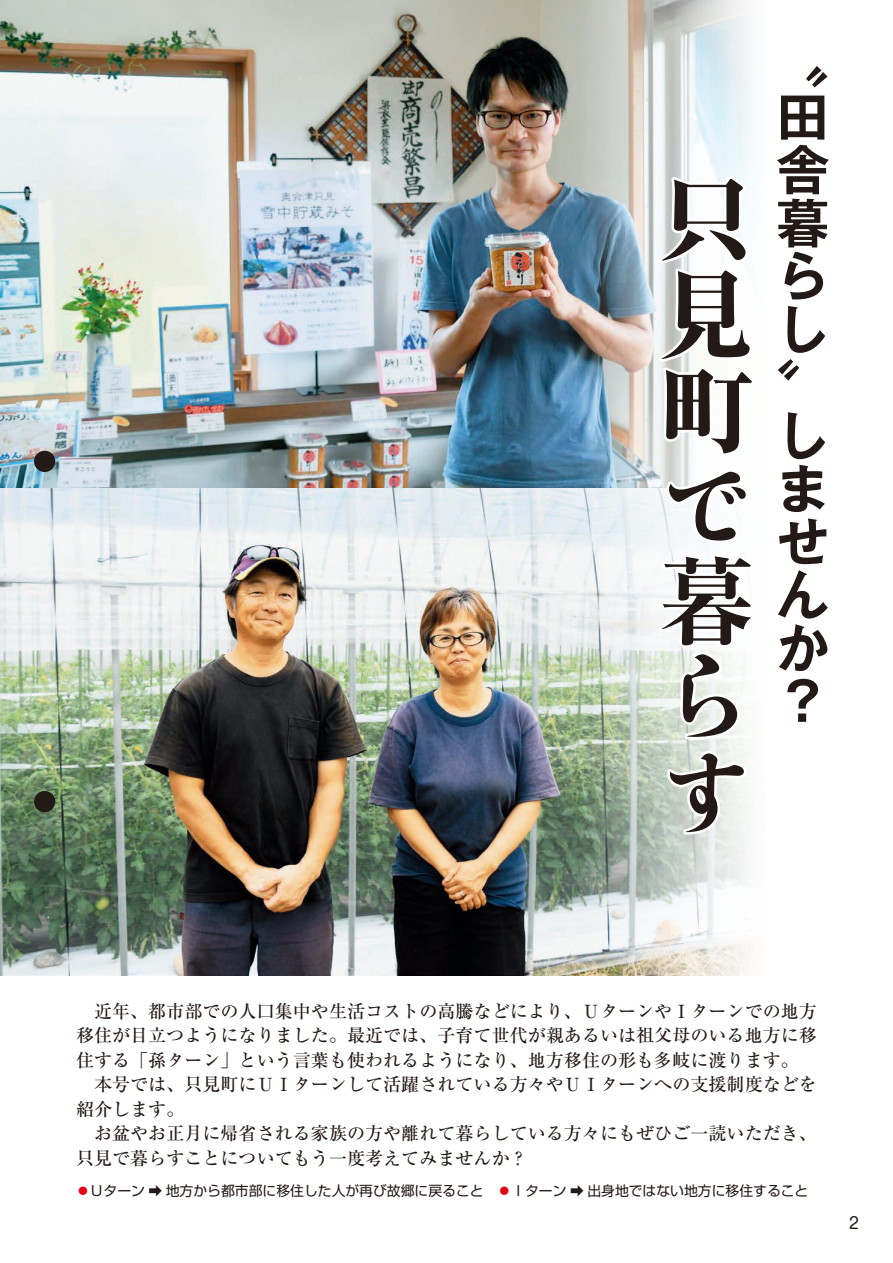
<style>
.page{position:relative;width:893px;height:1263px;background:#fff}
.page>*{position:absolute;margin:0;border:0;box-sizing:border-box;transform-origin:0 0}
.t1{font:800 95.7px/95.7px "Ryumin Pr 6";color:#231916;text-align:justify}
.t2{font:700 expanded 95.7px/95.7px "Shuuei 5 Std";color:#231916}
.t3{font:700 53.1px/53.1px "Gothic MB101 Pr 6 De";color:#231916}
.t4{font:500 18px/24.5px "Ryumin Pr 6";color:#231916}
.t5{font:15.9px "Shin M Go Pro";color:#231916}
.t6{font:13.8px "Shin Go Pr 6";color:#231916}
.s1{color:#e60013}
</style>
<div class="page">
<img style="left:0;top:0;width:751px;height:976px">
<svg style="left:654px;top:172px;width:97px;height:287px"></svg>
<svg style="left:654px;top:467px;width:97px;height:275px"></svg>
<svg style="left:665px;top:748px;width:84px;height:89px"></svg>
<div style="left:34px;top:451px;width:21px;height:21px;background:#231916;border-radius:50%"></div>
<div style="left:34px;top:791px;width:21px;height:21px;background:#231916;border-radius:50%"></div>
<h1 class="t1" style="left:659px;top:167px;width:94px">只見町</h1>
<h1 class="t2" style="left:659px;top:449px;width:88px">で</h1>
<h1 class="t1" style="left:659px;top:550px;width:93px">暮</h1>
<h1 class="t2" style="left:659px;top:640px;width:86px">らす</h1>
<h2 class="t3" style="left:776px;top:35px;width:54px">〝田舎暮らし〟しませんか？</h2>
<p class="t4" style="left:76px;top:998px;width:742px">　近年、都市部での人口集中や生活コストの高騰などにより、ＵターンやＩターンでの地方移住が目立つようになりました。最近では、子育て世代が親あるいは祖父母のいる地方に移住する「孫ターン」という言葉も使われるようになり、地方移住の形も多岐に渡ります。　本号では、只見町にＵＩターンして活躍されている方々やＵＩターンへの支援制度などを紹介します。<br>　お盆やお正月に帰省される家族の方や離れて暮らしている方々にもぜひご一読いただき、只見で暮らすことについてもう一度考えてみませんか？</p>
<p class="t6" style="left:76px;top:1179px;width:734px"><span class="s1">⃝</span>Ｕターン ➡ 地方から都市部に移住した人が再び故郷に戻ること　<span class="s1">⃝</span>Ｉターン ➡ 出身地ではない地方に移住すること</p>
<p class="t5" style="left:849px;top:1210px;width:11px">2</p>
</div>
